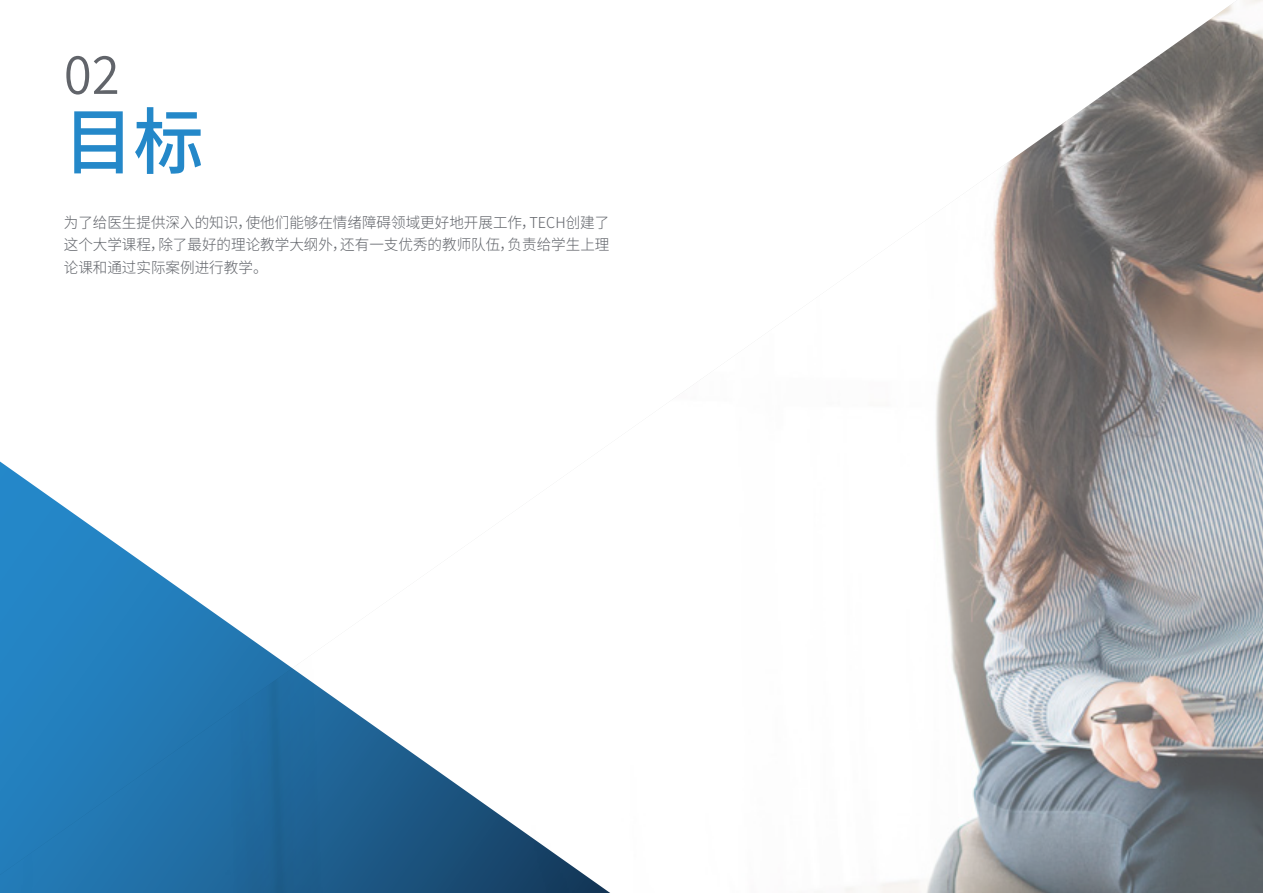
<style>
.page{position:relative;width:1263px;height:893px;background:#fff}
.page>*{position:absolute;margin:0;border:0;box-sizing:border-box;transform-origin:0 0}
.t1{font:500 72px "Source Han Sans CN";color:#2488c9}
.t2{font:52.5px "Source Han Sans CN";color:#61646a}
.t3{font:300 15px/22.5px "Source Han Sans CN";color:#61646a;text-align:justify}
</style>
<div class="page">
<img style="left:846px;top:0;width:417px;height:893px">
<svg style="left:0;top:461px;width:610px;height:432px"></svg>
<h2 class="t2" style="left:64px;top:45px;width:57px">02</h2>
<h1 class="t1" style="left:64px;top:101px;width:141px">目标</h1>
<p class="t3" style="left:64px;top:211px;width:547px">为了给医生提供深入的知识，使他们能够在情绪障碍领域更好地开展工作，TECH创建了这个大学课程，除了最好的理论教学大纲外，还有一支优秀的教师队伍，负责给学生上理论课和通过实际案例进行教学。</p>
</div>
